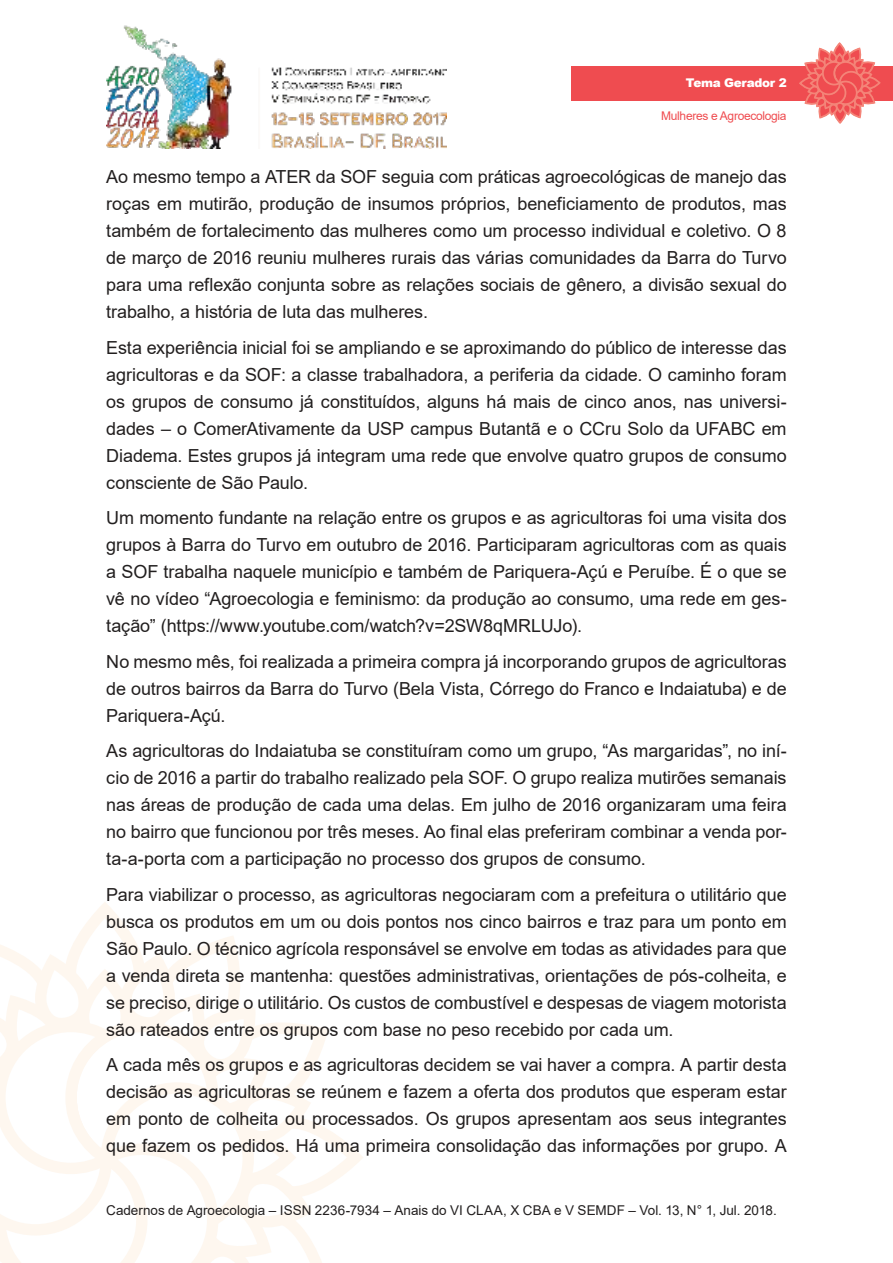
<style>
.page{position:relative;width:893px;height:1263px;background:#fff}
.page>*{position:absolute;margin:0;border:0;box-sizing:border-box;transform-origin:0 0}
.t1{font:18px/27px "Arial";letter-spacing:-.005em;color:#221f1f;text-align:justify}
.t2{font:13.5px "Arial";color:#221f1f}
.t3{font:12px "Arial";letter-spacing:-.025em;color:#ef4c50}
.t4{font:900 12px "Arial";letter-spacing:-.025em;color:#fff}
</style>
<div class="page">
<img style="left:106px;top:25px;width:340px;height:124px">
<svg style="left:0;top:910px;width:363px;height:353px"></svg>
<div style="left:571px;top:66px;width:322px;height:34px;background:#ef4c50"></div>
<svg style="left:798px;top:43px;width:83px;height:81px"></svg>
<p class="t4" style="left:686px;top:76px;width:102px">Tema Gerador 2</p>
<p class="t3" style="left:661px;top:112px;width:127px">Mulheres e Agroecologia</p>
<p class="t1" style="left:106px;top:165px;width:682px">Ao mesmo tempo a ATER da SOF seguia com práticas agroecológicas de manejo das roças em mutirão, produção de insumos próprios, beneficiamento de produtos, mas também de fortalecimento das mulheres como um processo individual e coletivo. O 8 de março de 2016 reuniu mulheres rurais das várias comunidades da Barra do Turvo para uma reflexão conjunta sobre as relações sociais de gênero, a divisão sexual do trabalho, a história de luta das mulheres.</p>
<p class="t1" style="left:106px;top:336px;width:682px">Esta experiência inicial foi se ampliando e se aproximando do público de interesse das agricultoras e da SOF: a classe trabalhadora, a periferia da cidade. O caminho foram os grupos de consumo já constituídos, alguns há mais de cinco anos, nas universi&shy;dades – o ComerAtivamente da USP campus Butantã e o CCru Solo da UFABC em Diadema. Estes grupos já integram uma rede que envolve quatro grupos de consumo consciente de São Paulo.</p>
<p class="t1" style="left:106px;top:506px;width:682px">Um momento fundante na relação entre os grupos e as agricultoras foi uma visita dos grupos à Barra do Turvo em outubro de 2016. Participaram agricultoras com as quais a SOF trabalha naquele município e também de Pariquera-Açú e Peruíbe. É o que se vê no vídeo “Agroecologia e feminismo: da produção ao consumo, uma rede em ges&shy;tação” (https://www.youtube.com/watch?v=2SW8qMRLUJo).</p>
<p class="t1" style="left:106px;top:650px;width:682px">No mesmo mês, foi realizada a primeira compra já incorporando grupos de agricultoras de outros bairros da Barra do Turvo (Bela Vista, Córrego do Franco e Indaiatuba) e de Pariquera-Açú.</p>
<p class="t1" style="left:106px;top:739px;width:682px">As agricultoras do Indaiatuba se constituíram como um grupo, “As margaridas”, no iní&shy;cio de 2016 a partir do trabalho realizado pela SOF. O grupo realiza mutirões semanais nas áreas de produção de cada uma delas. Em julho de 2016 organizaram uma feira no bairro que funcionou por três meses. Ao final elas preferiram combinar a venda por&shy;ta-a-porta com a participação no processo dos grupos de consumo.</p>
<p class="t1" style="left:106px;top:883px;width:682px">Para viabilizar o processo, as agricultoras negociaram com a prefeitura o utilitário que busca os produtos em um ou dois pontos nos cinco bairros e traz para um ponto em São Paulo. O técnico agrícola responsável se envolve em todas as atividades para que a venda direta se mantenha: questões administrativas, orientações de pós-colheita, e se preciso, dirige o utilitário. Os custos de combustível e despesas de viagem motorista são rateados entre os grupos com base no peso recebido por cada um.</p>
<p class="t1" style="left:106px;top:1053px;width:682px">A cada mês os grupos e as agricultoras decidem se vai haver a compra. A partir desta decisão as agricultoras se reúnem e fazem a oferta dos produtos que esperam estar em ponto de colheita ou processados. Os grupos apresentam aos seus integrantes que fazem os pedidos. Há uma primeira consolidação das informações por grupo. A</p>
<p class="t2" style="left:106px;top:1205px;width:672px">Cadernos de Agroecologia – ISSN 2236-7934 – Anais do VI CLAA, X CBA e V SEMDF – Vol. 13, N° 1, Jul. 2018.</p>
</div>
